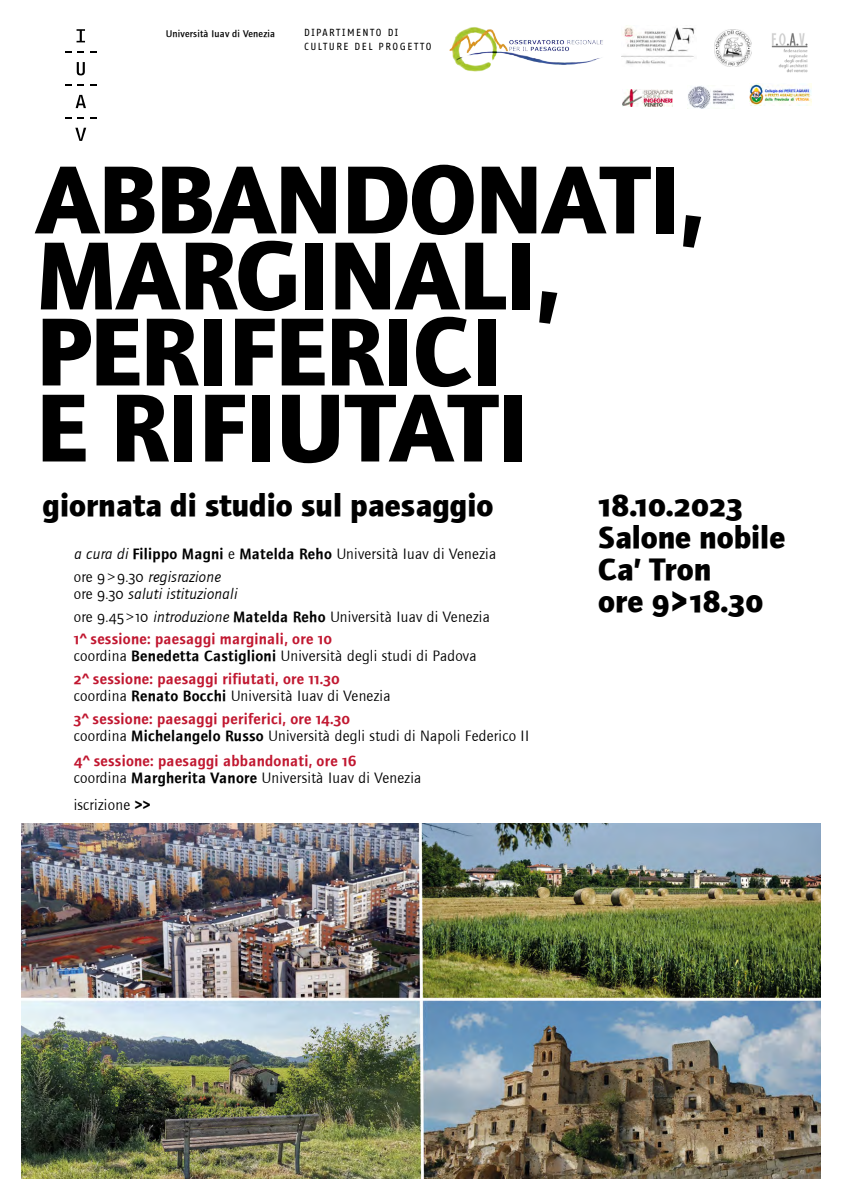
<style>
.page{position:relative;width:842px;height:1191px;background:#fff}
.page>*{position:absolute;margin:0;border:0;box-sizing:border-box;transform-origin:0 0}
.t1{font:700 100px/76px "Foundry Journal";letter-spacing:-.01em;color:#000}
.t2{font:700 32px/32px "Foundry Journal";color:#000}
.t3{font:700 32px "Foundry Journal Sc";color:#000}
.t4{font:15.5px/22.7px "Foundry Journal";letter-spacing:.02em;color:#000}
.t5{font:15.5px "Foundry Journal Demi";letter-spacing:.02em;color:#c11730}
.t6{font:italic 15.5px/22.7px "Foundry Journal";letter-spacing:.02em;color:#000}
.t7{font:10px/14px "Fago Office Sans";letter-spacing:.15em;color:#000}
.t8{font:500 10px "Foundry Journal";letter-spacing:.02em;color:#000}
.s1{font-style:italic}
.s2{font-family:"Foundry Journal Demi"}
.s3{font-family:"Foundry Journal Sc"}
.s4{font-style:normal}
.s5{font-family:"Foundry Journal Sc";font-style:normal}
.s6{font-family:"Foundry Journal Demi";font-style:normal}
.s7{font-family:"Foundry Journal Sc Demi"}
.s8{font-family:"Foundry Journal"}
</style>
<div class="page">
<svg style="left:77px;top:29px;width:8px;height:13px"></svg>
<svg style="left:65px;top:51px;width:7px;height:2px"></svg>
<svg style="left:78px;top:51px;width:6px;height:2px"></svg>
<svg style="left:90px;top:51px;width:6px;height:2px"></svg>
<svg style="left:77px;top:62px;width:8px;height:13px"></svg>
<svg style="left:65px;top:84px;width:7px;height:2px"></svg>
<svg style="left:78px;top:84px;width:6px;height:2px"></svg>
<svg style="left:90px;top:84px;width:6px;height:2px"></svg>
<svg style="left:76px;top:95px;width:10px;height:13px"></svg>
<svg style="left:65px;top:117px;width:7px;height:2px"></svg>
<svg style="left:78px;top:117px;width:6px;height:2px"></svg>
<svg style="left:90px;top:117px;width:6px;height:2px"></svg>
<svg style="left:75px;top:128px;width:11px;height:13px"></svg>
<img style="left:622px;top:27px;width:72px;height:37px">
<img style="left:449px;top:27px;width:154px;height:45px">
<img style="left:623px;top:90px;width:50px;height:17px">
<img style="left:715px;top:29px;width:37px;height:38px">
<img style="left:771px;top:33px;width:37px;height:40px">
<img style="left:21px;top:823px;width:800px;height:355px">
<img style="left:687px;top:85px;width:47px;height:24px">
<img style="left:749px;top:84px;width:63px;height:22px">
<p class="t8" style="left:166px;top:28px;width:111px">Università Iuav di Venezia</p>
<p class="t7" style="left:304px;top:26px;width:129px">DIPARTIMENTO DI<br>CULTURE DEL PROGETTO</p>
<h1 class="t1" style="left:36px;top:162px;width:670px">ABBANDONATI,<br>MARGINALI,<br>PERIFERICI<br>E RIFIUTATI</h1>
<h2 class="t2" style="left:43px;top:489px;width:452px">giornata di studio sul paesaggio</h2>
<p class="t4" style="left:74px;top:543px;width:424px"><span class="s1">a cura di</span> <span class="s2">Filippo Magni</span> e <span class="s2">Matelda Reho</span> Università Iuav di Venezia ore <span class="s3">9&gt;9.30</span> <span class="s1">regisrazione</span></p>
<p class="t6" style="left:74px;top:582px;width:418px"><span class="s4">ore</span> <span class="s5">9.30</span> saluti istituzionali<br><span class="s4">ore</span> <span class="s5">9.45&gt;10</span> introduzione <span class="s6">Matelda Reho</span> <span class="s4">Università Iuav di Venezia</span></p>
<p class="t5" style="left:74px;top:630px;width:260px"><span class="s7">1^</span> sessione: paesaggi marginali, ore <span class="s7">10</span></p>
<p class="t4" style="left:74px;top:645px;width:404px">coordina <span class="s2">Benedetta Castiglioni</span> Università degli studi di Padova</p>
<p class="t5" style="left:74px;top:670px;width:268px"><span class="s7">2^</span> sessione: paesaggi rifiutati, ore <span class="s7">11.30</span></p>
<p class="t4" style="left:74px;top:684px;width:318px">coordina <span class="s2">Renato Bocchi</span> Università Iuav di Venezia</p>
<p class="t5" style="left:74px;top:709px;width:278px"><span class="s7">3^</span> sessione: paesaggi periferici, ore <span class="s7">14.30</span></p>
<p class="t4" style="left:74px;top:724px;width:457px">coordina <span class="s2">Michelangelo Russo</span> Università degli studi di Napoli Federico II</p>
<p class="t5" style="left:74px;top:752px;width:284px"><span class="s7">4^</span> sessione: paesaggi abbandonati, ore <span class="s7">16</span></p>
<p class="t4" style="left:74px;top:765px;width:349px;line-height:26.5px">coordina <span class="s2">Margherita Vanore</span> Università Iuav di Venezia iscrizione <span class="s2">&gt;&gt;</span></p>
<h2 class="t3" style="left:598px;top:486px;width:146px">18.10.2023</h2>
<h2 class="t2" style="left:598px;top:521px;width:188px">Salone nobile<br>Ca’ Tron</h2>
<h2 class="t3" style="left:598px;top:582px;width:166px"><span class="s8">ore</span> 9&gt;18.30</h2>
</div>
